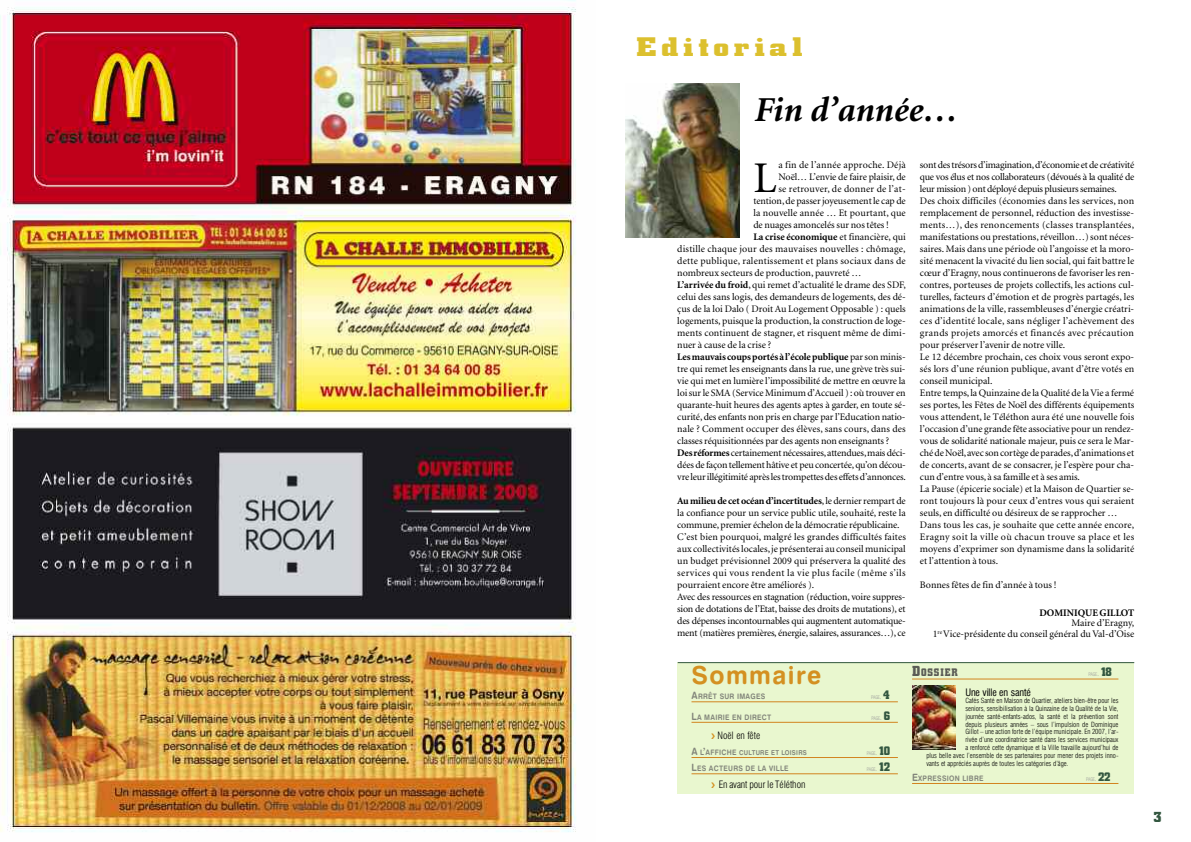
<style>
.page{position:relative;width:1191px;height:842px;background:#fff}
.page>*{position:absolute;margin:0;border:0;box-sizing:border-box;transform-origin:0 0}
.t1{font:43.8px "Minion";color:#000}
.t2{font:italic 700 35px "Minion";color:#000}
.t3{font:24.9px "Swiss 721 BT Bold Rounded";letter-spacing:.055em;color:#d49021}
.t4{font:700 24px "Civic";letter-spacing:.13em;color:#dcc02e;scale:1.3 1}
.t5{font:700 13px "Civic";color:#335740}
.t6{font:10px/12px "Minion";color:#000}
.t7{font:10px "Minion";letter-spacing:-.02em;color:#000}
.t8{font:10px "Minion";letter-spacing:.02em;color:#000}
.t9{font:700 10px "Minion";letter-spacing:-.01em;color:#000}
.t10{font:300 condensed 10px "Swiss 721 BT";letter-spacing:-.005em;color:#000}
.t11{font:condensed 10px "Swiss 721 BT";letter-spacing:-.01em;color:#000}
.t12{font:700 9.8px "Civic";letter-spacing:.1em;color:#5b5c56;scale:.9 1}
.t13{font:7.6px "Swiss 721 BT Bold Rounded";letter-spacing:.035em;color:#82857a;scale:.9 1}
.t14{font:300 condensed 7px "Swiss 721 BT";color:#000}
.t15{font:6.8px "Swiss 721 BT Bold Rounded";letter-spacing:.035em;color:#82857a;scale:.9 1}
.t16{font:condensed 4.9px "Swiss 721 BT";letter-spacing:-.025em;color:#a7aaa2;scale:.9 1}
.s1{font-weight:400}
.s2{font-weight:700}
.s3{font-size:10.1px}
.s4{font-family:"Minion";font-stretch:normal;font-size:7.2px}
.s5{font-family:"Civic";font-weight:700;font-stretch:normal;font-size:11px;color:#335740}
.s6{color:#d49021}
.s7{font-size:7.6px}
.s8{font-size:13px}
</style>
<div class="page">
<div style="left:677px;top:663px;width:457px;height:131px;background:#e9f7cf"></div>
<hr style="left:691px;top:702px;width:207px;height:1px;background:#d2841f">
<hr style="left:691px;top:722px;width:207px;height:1px;background:#d2841f">
<hr style="left:691px;top:757px;width:207px;height:1px;background:#d2841f">
<hr style="left:691px;top:774px;width:207px;height:1px;background:#d2841f">
<hr style="left:912px;top:679px;width:206px;height:1px;background:#d2841f">
<hr style="left:912px;top:783px;width:206px;height:1px;background:#d2841f">
<hr style="left:677px;top:662px;width:457px;height:1px;background:#335740">
<img style="left:913px;top:686px;width:42px;height:63px">
<img style="left:0;top:0;width:576px;height:832px">
<img style="left:626px;top:84px;width:113px;height:153px">
<h3 class="t4" style="left:636px;top:34px;width:130px">Editorial</h3>
<h2 class="t2" style="left:753px;top:96px;width:205px">Fin d’année…</h2>
<h1 class="t1" style="left:753px;top:161px;width:25px">L</h1>
<p class="t8" style="left:778px;top:161px;width:129px">a fin de l’année approche. Déjà</p>
<p class="t6" style="left:778px;top:172px;width:129px">Noël… L’envie de faire plaisir, de</p>
<p class="t8" style="left:778px;top:185px;width:129px">se retrouver, de donner de l’at-</p>
<p class="t6" style="left:753px;top:196px;width:154px">tention, de passer joyeusement le cap de</p>
<p class="t6" style="left:753px;top:208px;width:154px">la nouvelle année … Et pourtant, que</p>
<p class="t6" style="left:753px;top:220px;width:137px">de nuages amoncelés sur nos têtes !</p>
<p class="t9" style="left:753px;top:233px;width:154px">La crise économique <span class="s1">et financière, qui</span></p>
<p class="t8" style="left:677px;top:245px;width:230px">distille chaque jour des mauvaises nouvelles : chômage,</p>
<p class="t8" style="left:677px;top:257px;width:230px">dette publique, ralentissement et plans sociaux dans de</p>
<p class="t6" style="left:677px;top:268px;width:186px">nombreux secteurs de production, pauvreté …</p>
<p class="t6" style="left:677px;top:280px;width:230px"><span class="s2">L’arrivée du froid</span>, qui remet d’actualité le drame des SDF,</p>
<p class="t6" style="left:677px;top:292px;width:230px">celui des sans logis, des demandeurs de logements, des dé-</p>
<p class="t6" style="left:677px;top:304px;width:230px">çus de la loi Dalo ( Droit Au Logement Opposable ) : quels</p>
<p class="t6" style="left:677px;top:316px;width:230px">logements, puisque la production, la construction de loge-</p>
<p class="t6" style="left:677px;top:328px;width:230px">ments continuent de stagner, et risquent même de dimi-</p>
<p class="t6" style="left:677px;top:340px;width:95px">nuer à cause de la crise ?</p>
<p class="t9" style="left:677px;top:353px;width:230px">Les mauvais coups portés à l’école publique <span class="s1">par son minis-</span></p>
<p class="t6" style="left:677px;top:364px;width:230px">tre qui remet les enseignants dans la rue, une grève très sui-</p>
<p class="t6" style="left:677px;top:376px;width:230px">vie qui met en lumière l’impossibilité de mettre en œuvre la</p>
<p class="t6" style="left:677px;top:388px;width:230px">loi sur le SMA (Service Minimum d’Accueil ) : où trouver en</p>
<p class="t6" style="left:677px;top:400px;width:230px">quarante-huit heures des agents aptes à garder, en toute sé-</p>
<p class="t6" style="left:677px;top:412px;width:230px">curité, des enfants non pris en charge par l’Education natio-</p>
<p class="t6" style="left:677px;top:424px;width:230px">nale ? Comment occuper des élèves, sans cours, dans des</p>
<p class="t6" style="left:677px;top:436px;width:213px">classes réquisitionnées par des agents non enseignants ?</p>
<p class="t7" style="left:677px;top:449px;width:230px"><span class="s2">Des réformes</span> certainement nécessaires, attendues, mais déci-</p>
<p class="t7" style="left:677px;top:461px;width:230px">dées de façon tellement hâtive et peu concertée, qu’on décou-</p>
<p class="t7" style="left:677px;top:473px;width:230px">vre leur illégitimité après les trompettes des effets d’annonces.</p>
<p class="t6" style="left:677px;top:496px;width:230px"><span class="s2">Au milieu de cet océan d’incertitudes</span>, le dernier rempart de la confiance pour un service public utile, souhaité, reste la commune, premier échelon de la démocratie républicaine.<br>C’est bien pourquoi, malgré les grandes difficultés faites aux collectivités locales, je présenterai au conseil municipal un budget prévisionnel 2009 qui préservera la qualité des services qui vous rendent la vie plus facile (même s’ils pourraient encore être améliorés ).<br>Avec des ressources en stagnation (réduction, voire suppres&shy;sion de dotations de l’Etat, baisse des droits de mutations), et des dépenses incontournables qui augmentent automatique&shy;ment (matières premières, énergie, salaires, assurances…), ce</p>
<p class="t6" style="left:920px;top:160px;width:216px">sont des trésors d’imagination, d’économie et de créativité que vos élus et nos collaborateurs (dévoués à la qualité de leur mission ) ont déployé depuis plusieurs semaines.<br>Des choix difficiles (économies dans les services, non remplacement de personnel, réduction des investisse&shy;ments…), des renoncements (classes transplantées, manifestations ou prestations, réveillon…) sont néces&shy;saires. Mais dans une période où l’angoisse et la moro&shy;sité menacent la vivacité du lien social, qui fait battre le cœur d’Eragny, nous continuerons de favoriser les ren&shy;contres, porteuses de projets collectifs, les actions cul&shy;turelles, facteurs d’émotion et de progrès partagés, les animations de la ville, rassembleuses d’énergie créatri&shy;ces d’identité locale, sans négliger l’achèvement des grands projets amorcés et financés avec précaution pour préserver l’avenir de notre ville.<br>Le 12 décembre prochain, ces choix vous seront expo&shy;sés lors d’une réunion publique, avant d’être votés en conseil municipal.<br>Entre temps, la Quinzaine de la Qualité de la Vie a fermé ses portes, les Fêtes de Noël des différents équipements vous attendent, le Téléthon aura été une nouvelle fois l’occasion d’une grande fête associative pour un rendez&shy;vous de solidarité nationale majeur, puis ce sera le Mar&shy;ché de Noël, avec son cortège de parades, d’animations et de concerts, avant de se consacrer, je l’espère pour cha&shy;cun d’entre vous, à sa famille et à ses amis.<br>La Pause (épicerie sociale) et la Maison de Quartier se&shy;ront toujours là pour ceux d’entres vous qui seraient seuls, en difficulté ou désireux de se rapprocher … Dans tous les cas, je souhaite que cette année encore, Eragny soit la ville où chacun trouve sa place et les moyens d’exprimer son dynamisme dans la solidarité et l’attention à tous.</p>
<p class="t6" style="left:920px;top:580px;width:138px">Bonnes fêtes de fin d’année à tous !</p>
<p class="t9" style="left:1039px;top:609px;width:96px">DOMINIQUE GILLOT</p>
<p class="t6" style="left:932px;top:618px;width:203px;line-height:11px;text-align:right">Maire d’Eragny,<br>1<sup>re</sup> Vice-présidente du conseil général du Val-d’Oise</p>
<h3 class="t3" style="left:691px;top:666px;width:131px">Sommaire</h3>
<p class="t13" style="left:691px;top:694px;width:83px"><span class="s3">A</span>RRÊT SUR IMAGES</p>
<p class="t16" style="left:871px;top:696px;width:22px">PAGE<span class="s4">.</span> <span class="s5">4</span></p>
<p class="t13" style="left:691px;top:714px;width:90px"><span class="s3">L</span>A MAIRIE EN DIRECT</p>
<p class="t16" style="left:871px;top:716px;width:22px">PAGE<span class="s4">.</span> <span class="s5">6</span></p>
<p class="t10" style="left:711px;top:731px;width:51px"><span class="s6">❯</span> Noël en fête</p>
<p class="t15" style="left:691px;top:750px;width:130px"><span class="s3">A</span> <span class="s7">L</span><span class="s3">’</span><span class="s7">AFFICHE</span> CULTURE ET LOISIRS</p>
<p class="t16" style="left:867px;top:751px;width:27px">PAGE<span class="s4">.</span> <span class="s5">10</span></p>
<p class="t13" style="left:691px;top:766px;width:110px"><span class="s3">L</span>ES ACTEURS DE LA VILLE</p>
<p class="t16" style="left:867px;top:768px;width:27px">PAGE<span class="s4">.</span> <span class="s5">12</span></p>
<p class="t10" style="left:711px;top:780px;width:96px"><span class="s6">❯</span> En avant pour le Téléthon</p>
<p class="t12" style="left:912px;top:667px;width:53px"><span class="s8">D</span>OSSIER</p>
<p class="t16" style="left:1088px;top:672px;width:27px">PAGE<span class="s4">.</span> <span class="s5">18</span></p>
<p class="t11" style="left:965px;top:688px;width:67px">Une ville en santé</p>
<p class="t14" style="left:965px;top:698px;width:155px">Cafés Santé en Maison de Quartier, ateliers bien-être pour les</p>
<p class="t14" style="left:965px;top:706px;width:155px">seniors, sensibilisation à la Quinzaine de la Qualité de la Vie,</p>
<p class="t14" style="left:965px;top:714px;width:155px">journée santé-enfants-ados, la santé et la prévention sont</p>
<p class="t14" style="left:965px;top:721px;width:155px">depuis plusieurs années – sous l’impulsion de Dominique</p>
<p class="t14" style="left:965px;top:729px;width:155px">Gillot – une action forte de l’équipe municipale. En 2007, l’ar-</p>
<p class="t14" style="left:965px;top:737px;width:155px">rivée d’une coordinatrice santé dans les services municipaux</p>
<p class="t14" style="left:965px;top:745px;width:155px">a renforcé cette dynamique et la Ville travaille aujourd’hui de</p>
<p class="t14" style="left:926px;top:752px;width:194px">plus belle avec l’ensemble de ses partenaires pour mener des projets inno-</p>
<p class="t14" style="left:926px;top:760px;width:144px">vants et appréciés auprès de toutes les catégories d’âge.</p>
<p class="t13" style="left:912px;top:776px;width:81px"><span class="s3">E</span>XPRESSION LIBRE</p>
<p class="t16" style="left:1086px;top:777px;width:29px">PAGE<span class="s4">.</span> <span class="s5">22</span></p>
<h3 class="t5" style="left:1153px;top:810px;width:10px">3</h3>
</div>
